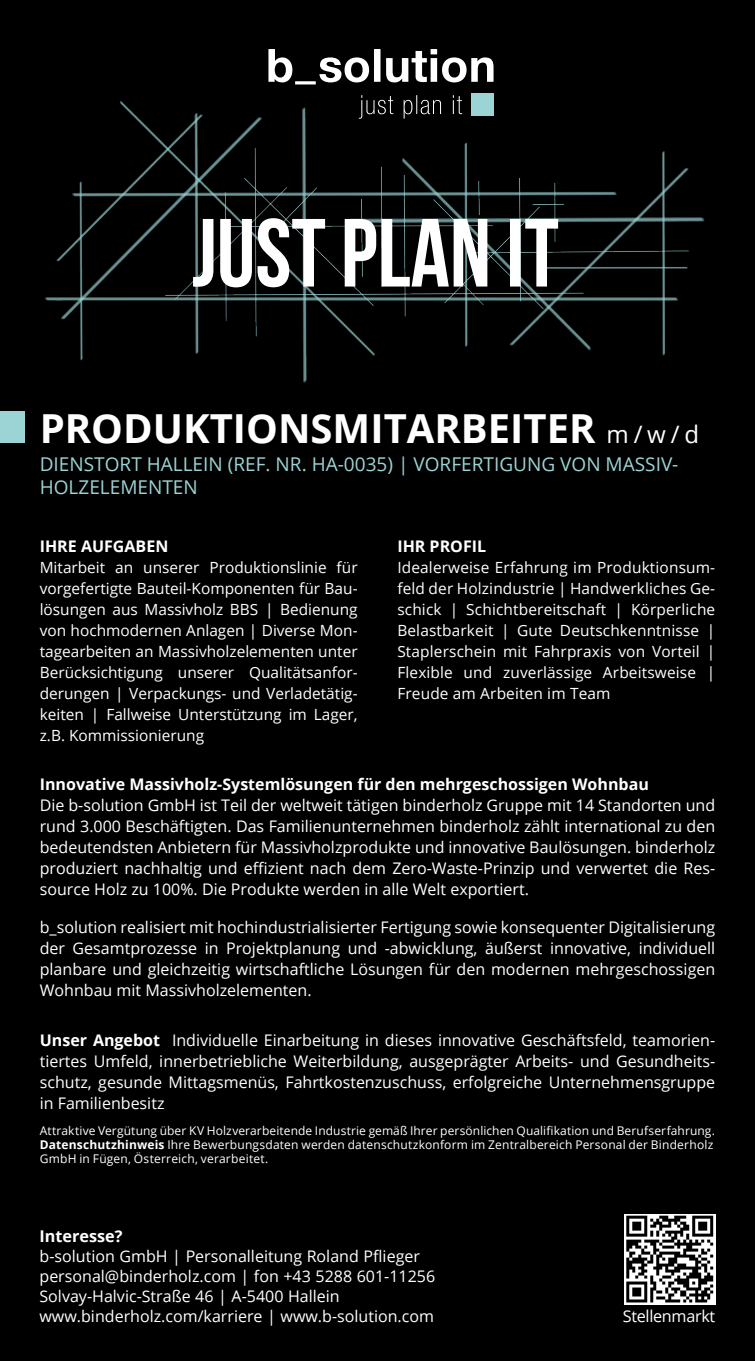
<style>
.page{position:relative;width:755px;height:1361px;background:#fff}
.page>*{position:absolute;margin:0;border:0;box-sizing:border-box;transform-origin:0 0}
.t1{font:700 40px "Open Sans";color:#fff}
.t2{font:19px/22.8px "Open Sans";color:#9cd4d6}
.t3{font:16.2px "Open Sans";letter-spacing:-.02em;color:#fff}
.t4{font:700 16.2px "Open Sans";color:#fff}
.t5{font:16px/21px "Open Sans";color:#fff;text-align:justify}
.t6{font:700 16px "Open Sans";color:#fff}
.t7{font:15.4px/21px "Open Sans";letter-spacing:.005em;color:#fff;text-align:justify}
.t8{font:12px/14.4px "Open Sans";letter-spacing:.015em;color:#fff}
.s1{font-weight:400;font-size:24px}
.s2{font-weight:700}
</style>
<div class="page">
<div style="left:0;top:0;width:754px;height:1361px;background:#000"></div>
<img style="left:45px;top:63px;width:660px;height:320px">
<svg style="left:193px;top:218px;width:364px;height:69px"></svg>
<div style="left:471px;top:93px;width:22px;height:23px;background:#9cd4d6"></div>
<svg style="left:268px;top:49px;width:225px;height:35px"></svg>
<svg style="left:358px;top:95px;width:104px;height:24px"></svg>
<div style="left:0;top:411px;width:25px;height:32px;background:#9cd4d6"></div>
<svg style="left:624px;top:1214px;width:90px;height:90px"></svg>
<svg style="left:625px;top:1215px;width:87px;height:87px"></svg>
<h1 class="t1" style="left:40px;top:400px;width:660px">PRODUKTIONSMITARBEITER <span class="s1">m / w / d</span></h1>
<p class="t2" style="left:40px;top:452px;width:639px">DIENSTORT HALLEIN (REF. NR. HA-0035) | VORFERTIGUNG VON MASSIV-<br>HOLZELEMENTEN</p>
<p class="t6" style="left:40px;top:535px;width:130px">IHRE AUFGABEN</p>
<p class="t7" style="left:40px;top:556px;width:319px">Mitarbeit an unserer Produktionslinie für vorgefertigte Bauteil-Komponenten für Bau&shy;lösungen aus Massivholz BBS | Bedienung von hochmodernen Anlagen | Diverse Mon&shy;tagearbeiten an Massivholzelementen unter Berücksichtigung unserer Qualitätsanfor&shy;derungen | Verpackungs- und Verladetätig&shy;keiten | Fallweise Unterstützung im Lager, z.B. Kommissionierung</p>
<p class="t6" style="left:397px;top:535px;width:90px">IHR PROFIL</p>
<p class="t7" style="left:397px;top:556px;width:319px">Idealerweise Erfahrung im Produktionsum&shy;feld der Holzindustrie | Handwerkliches Ge&shy;schick | Schichtbereitschaft | Körperliche Belastbarkeit | Gute Deutschkenntnisse | Staplerschein mit Fahrpraxis von Vorteil | Flexible und zuverlässige Arbeitsweise | Freude am Arbeiten im Team</p>
<p class="t6" style="left:40px;top:773px;width:610px">Innovative Massivholz-Systemlösungen für den mehrgeschossigen Wohnbau</p>
<p class="t5" style="left:40px;top:795px;width:676px">Die b-solution GmbH ist Teil der weltweit tätigen binderholz Gruppe mit 14 Standorten und rund 3.000 Beschäftigten. Das Familienunternehmen binderholz zählt international zu den bedeutendsten Anbietern für Massivholzprodukte und innovative Baulösungen. binderholz produziert nachhaltig und effizient nach dem Zero-Waste-Prinzip und verwertet die Res&shy;source Holz zu 100%. Die Produkte werden in alle Welt exportiert.</p>
<p class="t5" style="left:40px;top:916px;width:676px">b_solution realisiert mit hochindustrialisierter Fertigung sowie konsequenter Digitalisierung der Gesamtprozesse in Projektplanung und -abwicklung, äußerst innovative, individuell planbare und gleichzeitig wirtschaftliche Lösungen für den modernen mehrgeschossigen Wohnbau mit Massivholzelementen.</p>
<p class="t5" style="left:40px;top:1029px;width:676px"><span class="s2">Unser Angebot</span> Individuelle Einarbeitung in dieses innovative Geschäftsfeld, teamorien&shy;tiertes Umfeld, innerbetriebliche Weiterbildung, ausgeprägter Arbeits- und Gesundheits&shy;schutz, gesunde Mittagsmenüs, Fahrtkostenzuschuss, erfolgreiche Unternehmensgruppe in Familienbesitz</p>
<p class="t8" style="left:40px;top:1122px;width:676px">Attraktive Vergütung über KV Holzverarbeitende Industrie gemäß Ihrer persönlichen Qualifikation und Berufserfahrung.<br><span class="s2">Datenschutzhinweis</span> Ihre Bewerbungsdaten werden datenschutzkonform im Zentralbereich Personal der Binderholz<br>GmbH in Fügen, Österreich, verarbeitet.</p>
<p class="t4" style="left:39px;top:1224px;width:84px">Interesse?</p>
<p class="t5" style="left:39px;top:1245px;width:397px;line-height:20px;text-align:left">b-solution GmbH | Personalleitung Roland Pflieger personal@binderholz.com | fon +43 5288 601-11256<br>Solvay-Halvic-Straße 46 | A-5400 Hallein www.binderholz.com/karriere | www.b-solution.com</p>
<p class="t3" style="left:622px;top:1304px;width:94px">Stellenmarkt</p>
</div>
